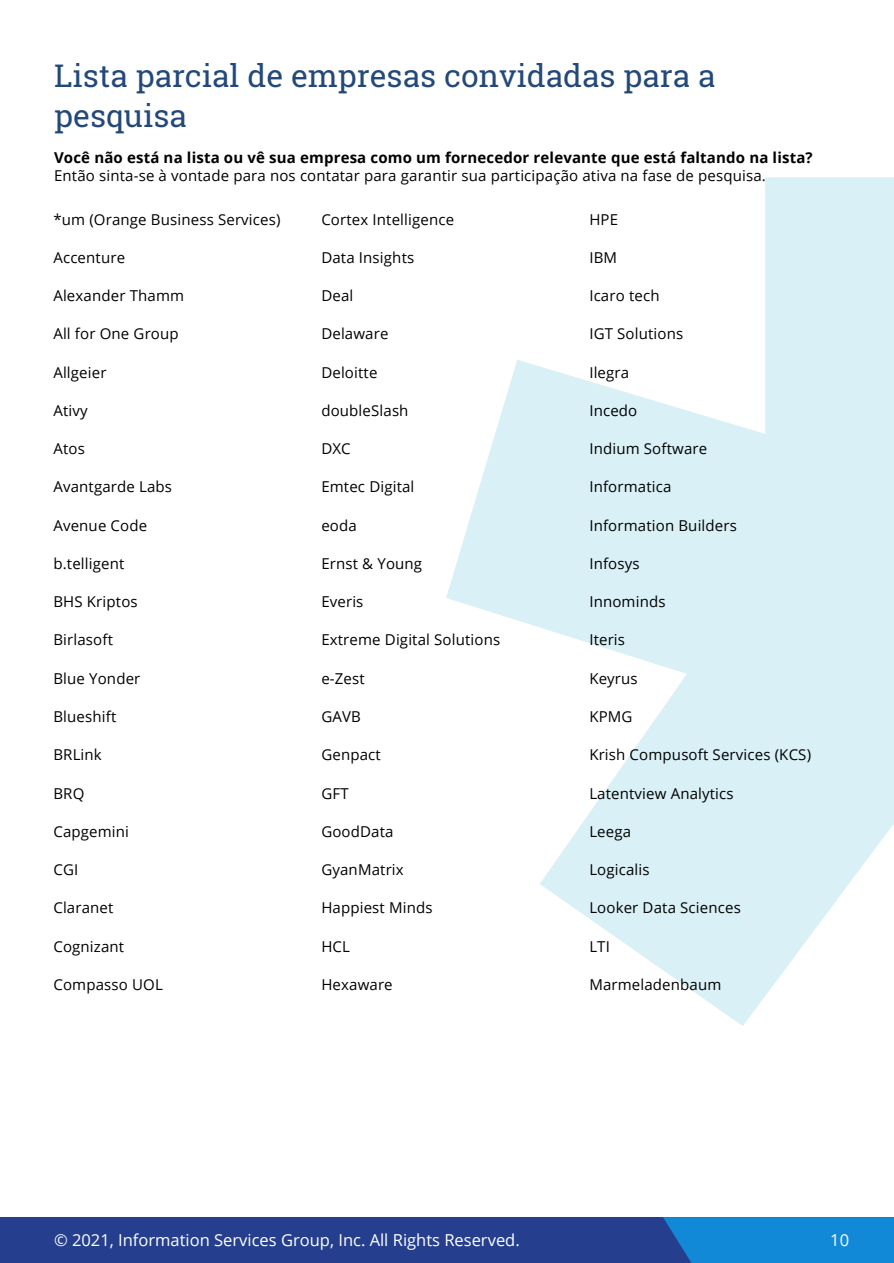
<style>
.page{position:relative;width:894px;height:1263px;background:#fff}
.page>*{position:absolute;margin:0;border:0;box-sizing:border-box;transform-origin:0 0}
.t1{font:31.5px "Roboto Slab";color:#23487a}
.t2{font:16.5px "Open Sans";color:#fff}
.bullet_level_1_no_in{font:15px/18px "Open Sans";letter-spacing:.01em;color:#000}
.s1{font-weight:700}
</style>
<div class="page">
<div style="left:0;top:1217px;width:893px;height:46px;background:#253f8e"></div>
<div style="left:663px;top:1217px;width:230px;height:46px;background:#1289d7"></div>
<svg style="left:446px;top:177px;width:447px;height:849px;fill:#d9f0f6"></svg>
<p class="t1" style="left:54px;top:54px;width:662px">Lista parcial de empresas convidadas para a</p>
<p class="t1" style="left:54px;top:94px;width:134px">pesquisa</p>
<p class="bullet_level_1_no_in" style="left:54px;top:148px;width:759px"><span class="s1">Você não está na lista ou vê sua empresa como um fornecedor relevante que está faltando na lista?<br></span>Então sinta-se à vontade para nos contatar para garantir sua participação ativa na fase de pesquisa.</p>
<p class="bullet_level_1_no_in" style="left:53px;top:210px;width:228px">*um (Orange Business Services)</p>
<p class="bullet_level_1_no_in" style="left:53px;top:248px;width:73px">Accenture</p>
<p class="bullet_level_1_no_in" style="left:53px;top:286px;width:132px">Alexander Thamm</p>
<p class="bullet_level_1_no_in" style="left:53px;top:324px;width:127px">All for One Group</p>
<p class="bullet_level_1_no_in" style="left:53px;top:363px;width:55px">Allgeier</p>
<p class="bullet_level_1_no_in" style="left:53px;top:401px;width:36px">Ativy</p>
<p class="bullet_level_1_no_in" style="left:53px;top:439px;width:33px">Atos</p>
<p class="bullet_level_1_no_in" style="left:53px;top:477px;width:120px">Avantgarde Labs</p>
<p class="bullet_level_1_no_in" style="left:53px;top:516px;width:95px">Avenue Code</p>
<p class="bullet_level_1_no_in" style="left:53px;top:554px;width:72px">b.telligent</p>
<p class="bullet_level_1_no_in" style="left:53px;top:592px;width:86px">BHS Kriptos</p>
<p class="bullet_level_1_no_in" style="left:53px;top:630px;width:61px">Birlasoft</p>
<p class="bullet_level_1_no_in" style="left:53px;top:669px;width:88px">Blue Yonder</p>
<p class="bullet_level_1_no_in" style="left:53px;top:707px;width:64px">Blueshift</p>
<p class="bullet_level_1_no_in" style="left:53px;top:745px;width:50px">BRLink</p>
<p class="bullet_level_1_no_in" style="left:53px;top:783px;width:32px">BRQ</p>
<p class="bullet_level_1_no_in" style="left:53px;top:822px;width:77px">Capgemini</p>
<p class="bullet_level_1_no_in" style="left:53px;top:860px;width:26px">CGI</p>
<p class="bullet_level_1_no_in" style="left:53px;top:898px;width:62px">Claranet</p>
<p class="bullet_level_1_no_in" style="left:53px;top:936px;width:72px">Cognizant</p>
<p class="bullet_level_1_no_in" style="left:53px;top:975px;width:111px">Compasso UOL</p>
<p class="bullet_level_1_no_in" style="left:321px;top:210px;width:134px">Cortex Intelligence</p>
<p class="bullet_level_1_no_in" style="left:321px;top:248px;width:94px">Data Insights</p>
<p class="bullet_level_1_no_in" style="left:321px;top:286px;width:33px">Deal</p>
<p class="bullet_level_1_no_in" style="left:321px;top:324px;width:69px">Delaware</p>
<p class="bullet_level_1_no_in" style="left:321px;top:363px;width:58px">Deloitte</p>
<p class="bullet_level_1_no_in" style="left:321px;top:401px;width:89px">doubleSlash</p>
<p class="bullet_level_1_no_in" style="left:321px;top:439px;width:31px">DXC</p>
<p class="bullet_level_1_no_in" style="left:321px;top:477px;width:95px">Emtec Digital</p>
<p class="bullet_level_1_no_in" style="left:321px;top:516px;width:37px">eoda</p>
<p class="bullet_level_1_no_in" style="left:321px;top:554px;width:102px">Ernst &amp; Young</p>
<p class="bullet_level_1_no_in" style="left:321px;top:592px;width:44px">Everis</p>
<p class="bullet_level_1_no_in" style="left:321px;top:630px;width:180px">Extreme Digital Solutions</p>
<p class="bullet_level_1_no_in" style="left:321px;top:669px;width:45px">e-Zest</p>
<p class="bullet_level_1_no_in" style="left:321px;top:707px;width:41px">GAVB</p>
<p class="bullet_level_1_no_in" style="left:321px;top:745px;width:61px">Genpact</p>
<p class="bullet_level_1_no_in" style="left:321px;top:783px;width:29px">GFT</p>
<p class="bullet_level_1_no_in" style="left:321px;top:822px;width:74px">GoodData</p>
<p class="bullet_level_1_no_in" style="left:321px;top:860px;width:84px">GyanMatrix</p>
<p class="bullet_level_1_no_in" style="left:321px;top:898px;width:113px">Happiest Minds</p>
<p class="bullet_level_1_no_in" style="left:321px;top:936px;width:30px">HCL</p>
<p class="bullet_level_1_no_in" style="left:321px;top:975px;width:73px">Hexaware</p>
<p class="bullet_level_1_no_in" style="left:589px;top:210px;width:30px">HPE</p>
<p class="bullet_level_1_no_in" style="left:589px;top:248px;width:29px">IBM</p>
<p class="bullet_level_1_no_in" style="left:589px;top:286px;width:72px">Icaro tech</p>
<p class="bullet_level_1_no_in" style="left:589px;top:324px;width:95px">IGT Solutions</p>
<p class="bullet_level_1_no_in" style="left:589px;top:363px;width:41px">Ilegra</p>
<p class="bullet_level_1_no_in" style="left:589px;top:401px;width:49px">Incedo</p>
<p class="bullet_level_1_no_in" style="left:589px;top:439px;width:119px">Indium Software</p>
<p class="bullet_level_1_no_in" style="left:589px;top:477px;width:84px">Informatica</p>
<p class="bullet_level_1_no_in" style="left:589px;top:516px;width:149px">Information Builders</p>
<p class="bullet_level_1_no_in" style="left:589px;top:554px;width:52px">Infosys</p>
<p class="bullet_level_1_no_in" style="left:589px;top:592px;width:78px">Innominds</p>
<p class="bullet_level_1_no_in" style="left:589px;top:630px;width:37px">Iteris</p>
<p class="bullet_level_1_no_in" style="left:589px;top:669px;width:50px">Keyrus</p>
<p class="bullet_level_1_no_in" style="left:589px;top:707px;width:45px">KPMG</p>
<p class="bullet_level_1_no_in" style="left:589px;top:745px;width:223px">Krish Compusoft Services (KCS)</p>
<p class="bullet_level_1_no_in" style="left:589px;top:783px;width:146px">Latentview Analytics</p>
<p class="bullet_level_1_no_in" style="left:589px;top:822px;width:43px">Leega</p>
<p class="bullet_level_1_no_in" style="left:589px;top:860px;width:62px">Logicalis</p>
<p class="bullet_level_1_no_in" style="left:589px;top:898px;width:153px">Looker Data Sciences</p>
<p class="bullet_level_1_no_in" style="left:589px;top:936px;width:22px">LTI</p>
<p class="bullet_level_1_no_in" style="left:589px;top:975px;width:133px">Marmeladenbaum</p>
<p class="t2" style="left:54px;top:1229px;width:467px">© 2021, Information Services Group, Inc. All Rights Reserved.</p>
<p class="t2" style="left:830px;top:1229px;width:20px">10</p>
</div>
